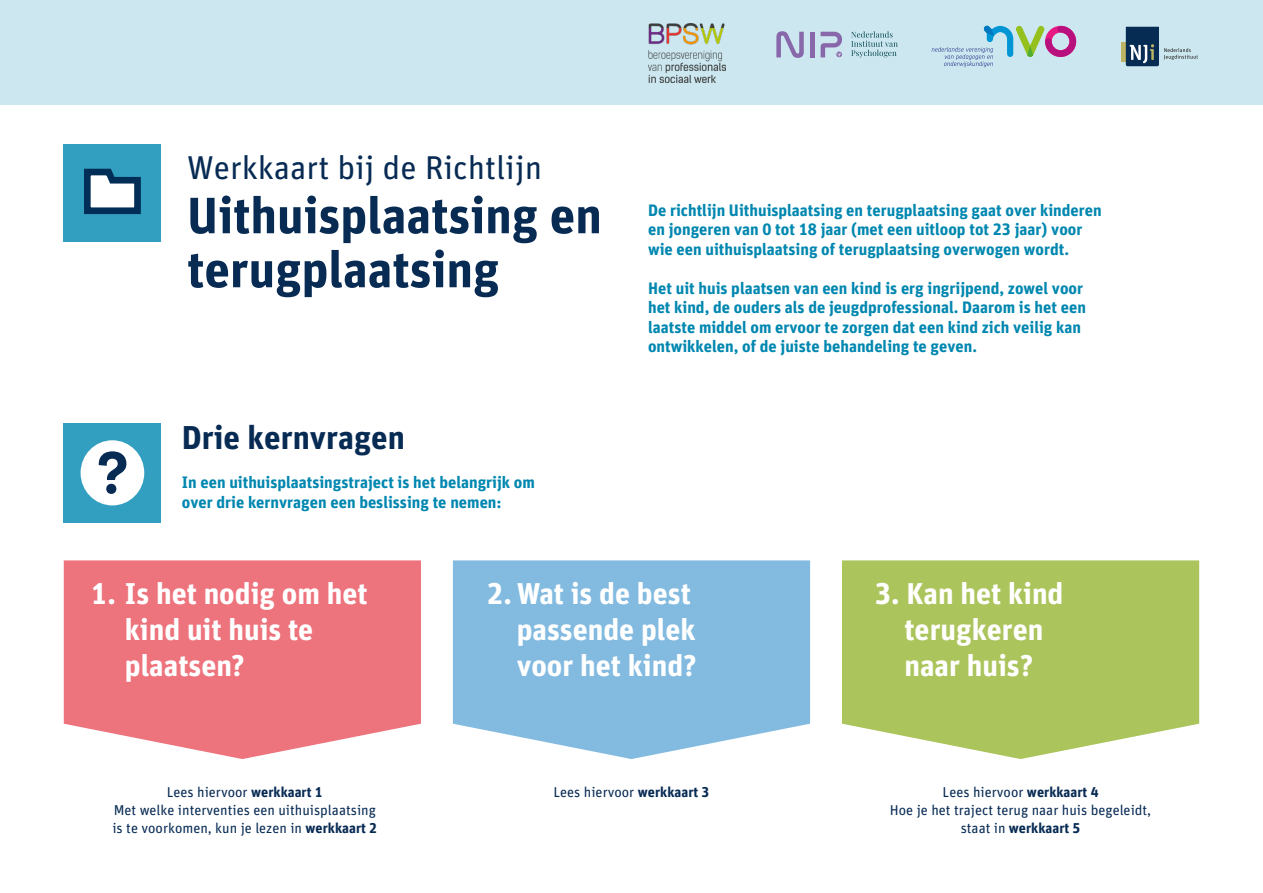
<style>
.page{position:relative;width:1263px;height:893px;background:#fff}
.page>*{position:absolute;margin:0;border:0;box-sizing:border-box;transform-origin:0 0}
.t1{font:700 51px/54px "FF Unit Pro";color:#082b54}
.t2{font:33px "FF Unit Pro";color:#082b54}
.t3{font:700 33px "FF Unit Pro";color:#082b54}
.t4{font:700 30px/36px "FF Unit Pro";color:#fff}
.t5{font:700 16.5px/19.5px "FF Unit Pro";color:#0087b0}
.t6{font:14.25px/18px "FF Unit Pro";color:#082b54;text-align:center}
.s1{font-weight:700}
</style>
<div class="page">
<div style="left:64px;top:145px;width:97px;height:97px;background:#339fc0"></div>
<svg style="left:84px;top:168px;width:57px;height:46px;background:#7898ad"></svg>
<div style="left:0;top:0;width:1263px;height:104px;background:#cce7ef"></div>
<img style="left:648px;top:24px;width:78px;height:59px">
<svg style="left:776px;top:31px;width:28px;height:27px"></svg>
<hr style="left:810px;top:32px;width:4px;height:25px;background:#8868aa">
<svg style="left:820px;top:32px;width:22px;height:26px"></svg>
<svg style="left:851px;top:31px;width:47px;height:26px"></svg>
<svg style="left:932px;top:26px;width:144px;height:41px"></svg>
<div style="left:1120px;top:42px;width:36px;height:20px;background:linear-gradient(to bottom,#bcb462,#bcb462)"></div>
<svg style="left:1126px;top:27px;width:72px;height:39px"></svg>
<div style="left:64px;top:423px;width:97px;height:100px;background:#339fc0"></div>
<div style="left:81px;top:440px;width:63px;height:65px;background:#fff;border-radius:50%"></div>
<svg style="left:99px;top:451px;width:27px;height:43px"></svg>
<svg style="left:64px;top:560px;width:357px;height:199px;background:#ee7f88"></svg>
<svg style="left:453px;top:560px;width:357px;height:199px;background:#8dc0e2"></svg>
<svg style="left:842px;top:560px;width:357px;height:199px;background:#b2c96a"></svg>
<h2 class="t2" style="left:187px;top:145px;width:356px">Werkkaart bij de Richtlijn</h2>
<h1 class="t1" style="left:187px;top:185px;width:416px">Uithuisplaatsing en terugplaatsing</h1>
<p class="t5" style="left:648px;top:199px;width:455px">De richtlijn Uithuisplaatsing en terugplaatsing gaat over kinderen en jongeren van 0 tot 18 jaar (met een uitloop tot 23 jaar) voor wie een uithuisplaatsing of terugplaatsing overwogen wordt.</p>
<p class="t5" style="left:648px;top:277px;width:439px">Het uit huis plaatsen van een kind is erg ingrijpend, zowel voor het kind, de ouders als de jeugdprofessional. Daarom is het een laatste middel om ervoor te zorgen dat een kind zich veilig kan ontwikkelen, of de juiste behandeling te geven.</p>
<h2 class="t3" style="left:182px;top:414px;width:225px">Drie kernvragen</h2>
<p class="t5" style="left:182px;top:472px;width:355px">In een uithuisplaatsingstraject is het belangrijk om over drie kernvragen een beslissing te nemen:</p>
<h3 class="t4" style="left:125px;top:574px;width:244px;text-indent:-34px">1. Is het nodig om het kind uit huis te plaatsen?</h3>
<h3 class="t4" style="left:517px;top:574px;width:181px;text-indent:-30px">2. Wat is de best passende plek voor het kind?</h3>
<h3 class="t4" style="left:875px;top:574px;width:190px;text-align:center">3. Kan het kind terugkeren naar huis?</h3>
<p class="t6" style="left:112px;top:782px;width:266px">Lees hiervoor <span class="s1">werkkaart 1<br></span>Met welke interventies een uithuisplaatsing is te voorkomen, kun je lezen in <span class="s1">werkkaart 2</span></p>
<p class="t6" style="left:553px;top:782px;width:157px">Lees hiervoor <span class="s1">werkkaart 3</span></p>
<p class="t6" style="left:890px;top:782px;width:263px">Lees hiervoor <span class="s1">werkkaart 4<br></span>Hoe je het traject terug naar huis begeleidt, staat in <span class="s1">werkkaart 5</span></p>
</div>
